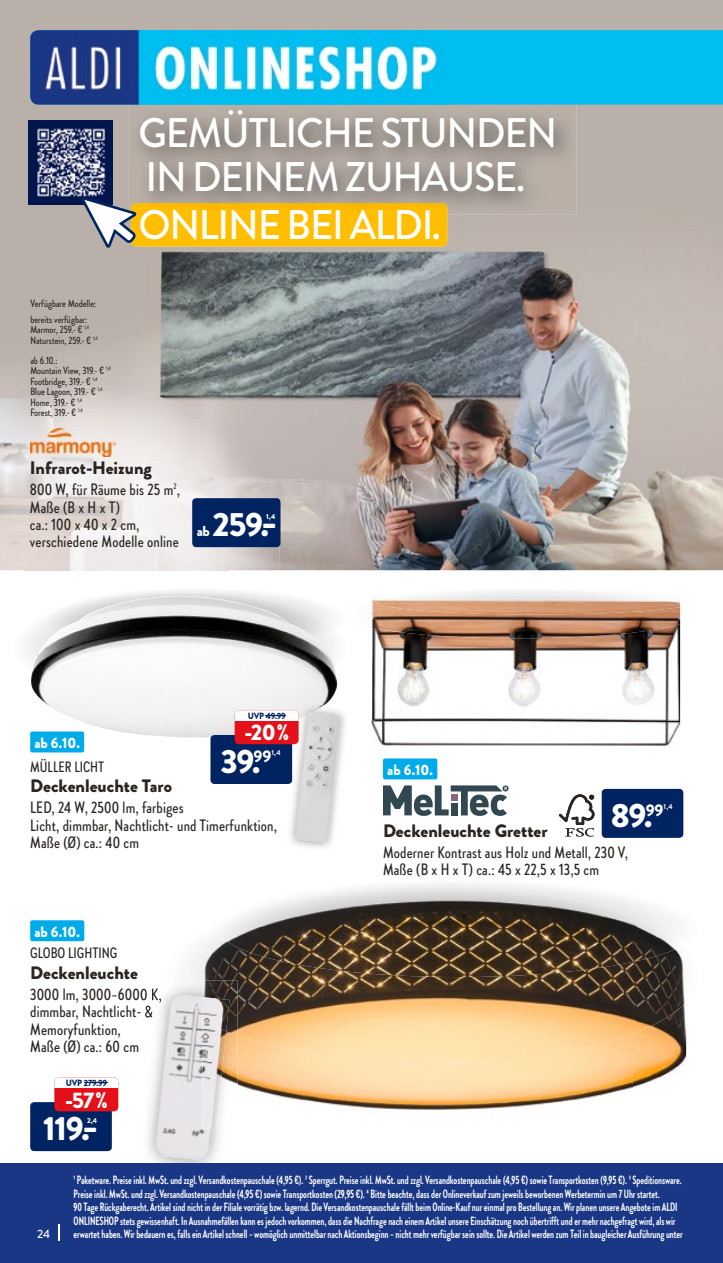
<style>
.page{position:relative;width:723px;height:1263px;background:#fff}
.page>*{position:absolute;margin:0;border:0;box-sizing:border-box;transform-origin:0 0}
.t1{font:500 45.6px/51px "Brandon Grotesque";letter-spacing:-.03em;color:#fff;text-align:justify;scale:.96 1}
.t2{font:500 41.25px/46.3px "Brandon Grotesque";letter-spacing:-.03em;color:#fff;scale:.96 1}
.t3{font:900 33.6px "Brandon Grotesque";color:#fff}
.t4{font:900 22.5px "Brandon Grotesque";color:#fff}
.t5{font:900 18px "Brandon Grotesque";color:#2a2521}
.t6{font:500 16.5px/17.2px "Brandon Grotesque Cond";letter-spacing:.01em;color:#2a2521}
.t7{font:500 15px "Brandon Grotesque Cond";color:#2a2521}
.t8{font:900 15px "Brandon Grotesque";color:#fff;scale:.95 1}
.t9{font:900 14.4px "Brandon Grotesque";color:#fff}
.t10{font:700 12px/13.5px "Brandon Grotesque Cond";letter-spacing:-.005em;color:#fff;scale:.85 1}
.t11{font:500 12px "Brandon Grotesque";color:#fff}
.t12{font:500 10.5px/10.5px "Brandon Grotesque Cond";color:#2a2521}
.t13{font:900 9px "Brandon Grotesque";letter-spacing:-.02em;color:#002461;scale:.95 1}
.t14{font:700 7.2px "Brandon Grotesque";color:#fff}
.t15{font:900 7.2px "Brandon Grotesque";color:#fff}
</style>
<div class="page">
<img style="left:0;top:0;width:723px;height:570px">
<div style="left:131px;top:203px;width:316px;height:44px;background:#ffbf00;border-radius:6px"></div>
<img style="left:278px;top:105px;width:298px;height:109px">
<img style="left:129px;top:105px;width:149px;height:98px">
<img style="left:148px;top:203px;width:299px;height:11px">
<div style="left:29px;top:120px;width:84px;height:84px;background:#00164d"></div>
<img style="left:35px;top:126px;width:72px;height:72px">
<svg style="left:81px;top:197px;width:67px;height:56px"></svg>
<img style="left:27px;top:614px;width:314px;height:59px">
<img style="left:103px;top:592px;width:233px;height:45px">
<img style="left:31px;top:596px;width:148px;height:82px">
<img style="left:633px;top:1064px;width:52px;height:24px">
<img style="left:237px;top:1064px;width:396px;height:46px">
<img style="left:202px;top:922px;width:484px;height:142px">
<img style="left:218px;top:887px;width:465px;height:90px">
<svg style="left:559px;top:794px;width:35px;height:43px"></svg>
<img style="left:25px;top:387px;width:204px;height:183px">
<img style="left:0;top:400px;width:25px;height:170px">
<img style="left:228px;top:438px;width:51px;height:132px">
<div style="left:30px;top:731px;width:54px;height:21px;background:#00abea;border-radius:2px"></div>
<div style="left:383px;top:758px;width:54px;height:21px;background:#00abea;border-radius:2px"></div>
<div style="left:602px;top:789px;width:81px;height:49px;background:#002461;border-radius:4px"></div>
<div style="left:30px;top:920px;width:54px;height:21px;background:#00abea;border-radius:2px"></div>
<img style="left:680px;top:607px;width:1px;height:17px">
<img style="left:371px;top:638px;width:309px;height:108px">
<img style="left:371px;top:599px;width:309px;height:39px">
<img style="left:374px;top:594px;width:306px;height:20px">
<img style="left:226px;top:1035px;width:11px;height:64px">
<img style="left:202px;top:980px;width:35px;height:55px">
<img style="left:142px;top:988px;width:16px;height:13px">
<img style="left:145px;top:1006px;width:8px;height:12px">
<img style="left:153px;top:993px;width:49px;height:121px">
<img style="left:148px;top:1114px;width:68px;height:47px">
<img style="left:173px;top:994px;width:29px;height:25px">
<img style="left:202px;top:1031px;width:24px;height:97px">
<img style="left:202px;top:997px;width:27px;height:34px">
<img style="left:287px;top:705px;width:38px;height:8px">
<img style="left:290px;top:713px;width:54px;height:130px">
<svg style="left:303px;top:712px;width:9px;height:5px"></svg>
<div style="left:210px;top:735px;width:82px;height:49px;background:#002461;border-radius:4px"></div>
<div style="left:235px;top:710px;width:64px;height:34px;background:#e4111a;border-radius:4px"></div>
<div style="left:235px;top:710px;width:64px;height:11px;background:#fff"></div>
<svg style="left:266px;top:715px;width:20px;height:1px"></svg>
<svg style="left:383px;top:785px;width:125px;height:31px"></svg>
<div style="left:30px;top:1102px;width:82px;height:49px;background:#002461;border-radius:4px"></div>
<div style="left:54px;top:1077px;width:64px;height:34px;background:#e4111a;border-radius:4px"></div>
<div style="left:54px;top:1077px;width:64px;height:11px;background:#fff"></div>
<svg style="left:84px;top:1082px;width:23px;height:1px"></svg>
<div style="left:192px;top:498px;width:88px;height:49px;background:#002461;border-radius:4px"></div>
<img style="left:30px;top:428px;width:86px;height:29px">
<div style="left:0;top:1163px;width:723px;height:100px;background:#1a3785"></div>
<svg style="left:58px;top:1225px;width:1px;height:16px"></svg>
<div style="left:450px;top:30px;width:273px;height:75px;background:#00bef0"></div>
<img style="left:30px;top:30px;width:420px;height:75px">
<p class="t12" style="left:30px;top:298px;width:67px">Verfügbare Modelle:</p>
<p class="t12" style="left:30px;top:314px;width:69px">bereits verfügbar:<br>Marmor, 259.- € <sup>1,4<br></sup>Naturstein, 259.- € <sup>1,4</sup></p>
<p class="t12" style="left:30px;top:355px;width:82px">ab 6.10.:<br>Mountain View, 319.- € <sup>1,4<br></sup>Footbridge, 319.- € <sup>1,4<br></sup>Blue Lagoon, 319.- € <sup>1,4<br></sup>Home, 319.- € <sup>1,4<br></sup>Forest, 319.- € <sup>1,4</sup></p>
<h2 class="t2" style="left:138px;top:110px;width:438px">GEMÜTLICHE STUNDEN<br>IN DEINEM ZUHAUSE.<br>ONLINE BEI ALDI.</h2>
<h1 class="t1" style="left:150px;top:121px;width:484px">UT WISI ENIM AD MINIM QUIS NOSTRUD EXERCI.<br>ONLINE BEI ALDI.</h1>
<h3 class="t5" style="left:30px;top:455px;width:123px">Infrarot-Heizung</h3>
<h3 class="t6" style="left:30px;top:481px;width:151px">800 W, für Räume bis 25 m<sup>2</sup>,<br>Maße (B x H x T)<br>ca.: 100 x 40 x 2 cm, verschiedene Modelle online</h3>
<h3 class="t3" style="left:212px;top:501px;width:66px">259.-</h3>
<p class="t15" style="left:266px;top:512px;width:11px">1,4</p>
<p class="t9" style="left:197px;top:521px;width:15px">ab</p>
<p class="t13" style="left:248px;top:709px;width:42px">UVP 49.99</p>
<h3 class="t4" style="left:244px;top:717px;width:46px">- 20 %</h3>
<p class="t8" style="left:34px;top:732px;width:49px">ab 6.10.</p>
<h3 class="t3" style="left:220px;top:738px;width:53px">39.<sup>99</sup></h3>
<p class="t14" style="left:271px;top:747px;width:11px">1,4</p>
<p class="t7" style="left:30px;top:756px;width:75px">MÜLLER LICHT</p>
<h3 class="t5" style="left:30px;top:773px;width:143px">Deckenleuchte Taro</h3>
<h3 class="t6" style="left:30px;top:799px;width:248px">LED, 24 W, 2500 lm, farbiges<br>Licht, dimmbar, Nachtlicht- und Timerfunktion,<br>Maße (Ø) ca.: 40 cm</h3>
<p class="t8" style="left:34px;top:921px;width:49px">ab 6.10.</p>
<p class="t7" style="left:30px;top:943px;width:89px">GLOBO LIGHTING</p>
<h3 class="t5" style="left:30px;top:960px;width:109px">Deckenleuchte</h3>
<h3 class="t6" style="left:30px;top:986px;width:133px">3000 lm, 3000–6000 K, dimmbar, Nachtlicht- &amp;<br>Memoryfunktion,<br>Maße (Ø) ca.: 60 cm</h3>
<p class="t13" style="left:66px;top:1076px;width:45px">UVP 279.99</p>
<h3 class="t4" style="left:65px;top:1084px;width:44px">- 57 %</h3>
<h3 class="t3" style="left:43px;top:1105px;width:56px">119.-</h3>
<p class="t15" style="left:87px;top:1116px;width:12px">2,4</p>
<p class="t8" style="left:387px;top:759px;width:50px">ab 6.10.</p>
<h3 class="t3" style="left:611px;top:792px;width:54px">89.<sup>99</sup></h3>
<p class="t14" style="left:663px;top:801px;width:11px">1,4</p>
<h3 class="t5" style="left:383px;top:818px;width:166px">Deckenleuchte Gretter</h3>
<h3 class="t6" style="left:383px;top:844px;width:246px">Moderner Kontrast aus Holz und Metall, 230 V,<br>Maße (B x H x T) ca.: 45 x 22,5 x 13,5 cm</h3>
<p class="t11" style="left:37px;top:1225px;width:15px">24</p>
<p class="t10" style="left:74px;top:1173px;width:718px">1 Paketware. Preise inkl. MwSt. und zzgl. Versandkostenpauschale (4,95 €). 2 Sperrgut. Preise inkl. MwSt. und zzgl. Versandkostenpauschale (4,95 €) sowie Transportkosten (9,95 €). 3 Speditionsware.<br>Preise inkl. MwSt. und zzgl. Versandkostenpauschale (4,95 €) sowie Transportkosten (29,95 €). 4 Bitte beachte, dass der Onlineverkauf zum jeweils beworbenen Werbetermin um 7 Uhr startet.<br>90 Tage Rückgaberecht. Artikel sind nicht in der Filiale vorrätig bzw. lagernd. Die Versandkostenpauschale fällt beim Online-Kauf nur einmal pro Bestellung an. Wir planen unsere Angebote im ALDI ONLINESHOP stets gewissenhaft. In Ausnahmefällen kann es jedoch vorkommen, dass die Nachfrage nach einem Artikel unsere Einschätzung noch übertrifft und er mehr nachgefragt wird, als wir erwartet haben. Wir bedauern es, falls ein Artikel schnell – womöglich unmittelbar nach Aktionsbeginn – nicht mehr verfügbar sein sollte. Die Artikel werden zum Teil in baugleicher Ausführung unter</p>
</div>
